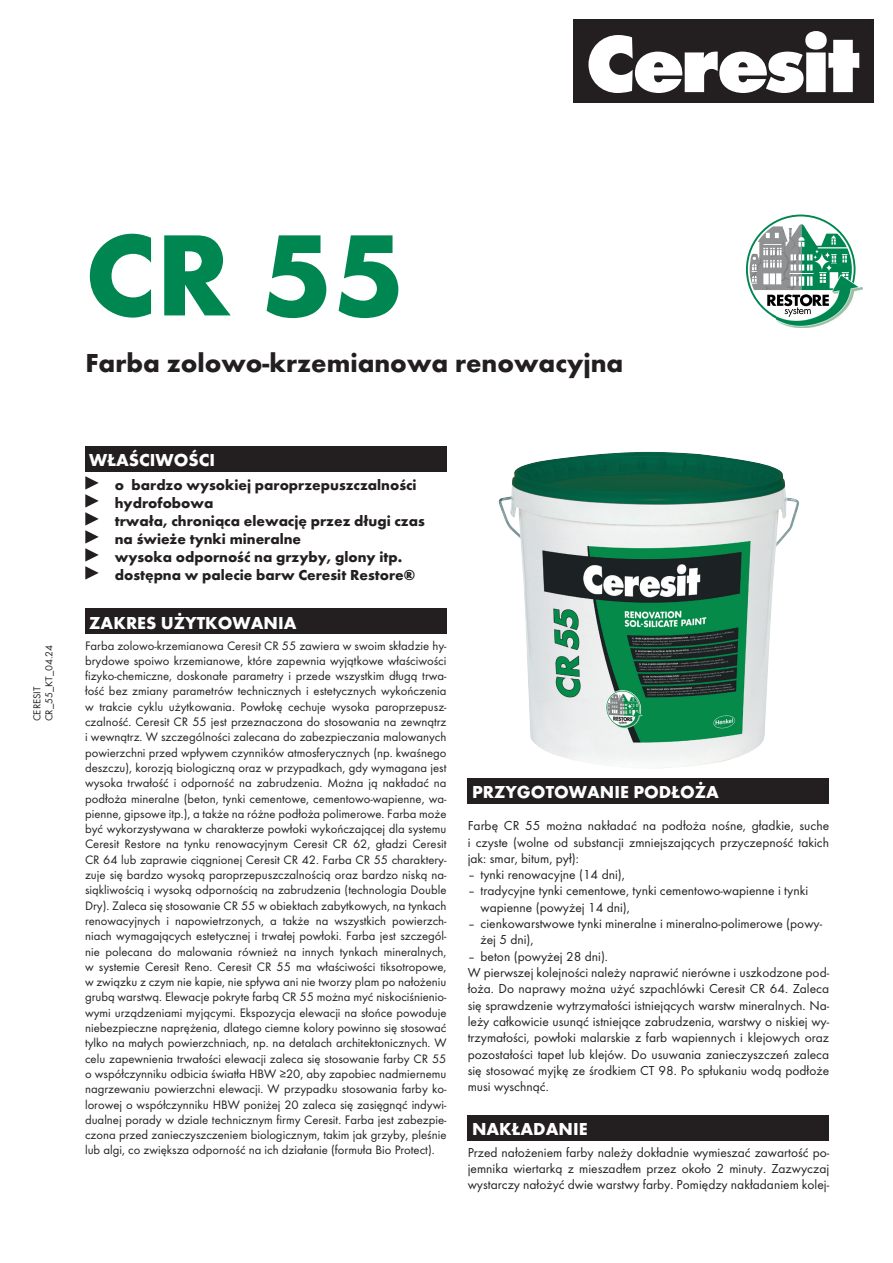
<style>
.page{position:relative;width:893px;height:1263px;background:#fff}
.page>*{position:absolute;margin:0;border:0;box-sizing:border-box;transform-origin:0 0}
.t1{font:700 120px "Futura TCE";color:#008751}
._1_-_Tytul{font:700 27px "Futura TCE";color:#231f20}
.t2{font:700 18px "Futura TCE";color:#fff}
._3_-_Wlasciwosci{font:700 15px "Futura TCE";color:#231f20}
._4_-_Tekst_opisowy{font:13.5px/16.4px "Futura TCE";color:#231f20;text-align:justify}
._6_-_Dane_techniczne{font:12.75px/15.3px "Futura TCE";color:#231f20;text-align:justify}
.t3{font:10.5px "Futura TCE";color:#231f20}
</style>
<div class="page">
<div style="left:573px;top:19px;width:301px;height:84px;background:#231f20"></div>
<svg style="left:588px;top:31px;width:271px;height:62px"></svg>
<div style="left:85px;top:446px;width:361px;height:26px;background:#231f20"></div>
<svg style="left:85px;top:476px;width:14px;height:104px"></svg>
<div style="left:85px;top:609px;width:361px;height:25px;background:#231f20"></div>
<div style="left:468px;top:778px;width:361px;height:26px;background:#231f20"></div>
<div style="left:468px;top:1115px;width:361px;height:25px;background:#231f20"></div>
<img style="left:498px;top:452px;width:301px;height:316px">
<svg style="left:746px;top:214px;width:117px;height:114px"></svg>
<p class="t3" style="left:43px;top:721px;width:78px;rotate:-90deg">CR_55_KT_04.24</p>
<p class="t3" style="left:31px;top:721px;width:36px;rotate:-90deg">CERESIT</p>
<p class="t1" style="left:85px;top:201px;width:322px">CR 55</p>
<p class="_1_-_Tytul" style="left:86px;top:347px;width:539px">Farba zolowo-krzemianowa renowacyjna</p>
<p class="t2" style="left:89px;top:449px;width:127px">WŁAŚCIWOŚCI</p>
<p class="_3_-_Wlasciwosci" style="left:115px;top:476px;width:303px">o bardzo wysokiej paroprzepuszczalności</p>
<p class="_3_-_Wlasciwosci" style="left:115px;top:494px;width:100px">hydrofobowa</p>
<p class="_3_-_Wlasciwosci" style="left:115px;top:512px;width:312px">trwała, chroniąca elewację przez długi czas</p>
<p class="_3_-_Wlasciwosci" style="left:115px;top:530px;width:188px">na świeże tynki mineralne</p>
<p class="_3_-_Wlasciwosci" style="left:115px;top:548px;width:289px">wysoka odporność na grzyby, glony itp.</p>
<p class="_3_-_Wlasciwosci" style="left:115px;top:566px;width:302px">dostępna w palecie barw Ceresit Restore®</p>
<p class="t2" style="left:89px;top:611px;width:209px">ZAKRES UŻYTKOWANIA</p>
<p class="_6_-_Dane_techniczne" style="left:85px;top:637px;width:363px">Farba zolowo-krzemianowa Ceresit CR 55 zawiera w swoim składzie hy&shy;brydowe spoiwo krzemianowe, które zapewnia wyjątkowe właściwości fizyko-chemiczne, doskonałe parametry i przede wszystkim długą trwa&shy;łość bez zmiany parametrów technicznych i estetycznych wykończenia w trakcie cyklu użytkowania. Powłokę cechuje wysoka paroprzepusz&shy;czalność. Ceresit CR 55 jest przeznaczona do stosowania na zewnątrz i wewnątrz. W szczególności zalecana do zabezpieczania malowanych powierzchni przed wpływem czynników atmosferycznych (np. kwaśnego deszczu), korozją biologiczną oraz w przypadkach, gdy wymagana jest wysoka trwałość i odporność na zabrudzenia. Można ją nakładać na podłoża mineralne (beton, tynki cementowe, cementowo-wapienne, wa&shy;pienne, gipsowe itp.), a także na różne podłoża polimerowe. Farba może być wykorzystywana w charakterze powłoki wykończającej dla systemu Ceresit Restore na tynku renowacyjnym Ceresit CR 62, gładzi Ceresit CR 64 lub zaprawie ciągnionej Ceresit CR 42. Farba CR 55 charaktery&shy;zuje się bardzo wysoką paroprzepuszczalnością oraz bardzo niską na&shy;siąkliwością i wysoką odpornością na zabrudzenia (technologia Double Dry). Zaleca się stosowanie CR 55 w obiektach zabytkowych, na tynkach renowacyjnych i napowietrzonych, a także na wszystkich powierzch&shy;niach wymagających estetycznej i trwałej powłoki. Farba jest szczegól&shy;nie polecana do malowania również na innych tynkach mineralnych, w systemie Ceresit Reno. Ceresit CR 55 ma właściwości tiksotropowe, w związku z czym nie kapie, nie spływa ani nie tworzy plam po nałożeniu grubą warstwą. Elewacje pokryte farbą CR 55 można myć niskociśnienio&shy;wymi urządzeniami myjącymi. Ekspozycja elewacji na słońce powoduje niebezpieczne naprężenia, dlatego ciemne kolory powinno się stosować tylko na małych powierzchniach, np. na detalach architektonicznych. W celu zapewnienia trwałości elewacji zaleca się stosowanie farby CR 55 o współczynniku odbicia światła HBW ≥20, aby zapobiec nadmiernemu nagrzewaniu powierzchni elewacji. W przypadku stosowania farby ko&shy;lorowej o współczynniku HBW poniżej 20 zaleca się zasięgnąć indywi&shy;dualnej porady w dziale technicznym firmy Ceresit. Farba jest zabezpie&shy;czona przed zanieczyszczeniem biologicznym, takim jak grzyby, pleśnie lub algi, co zwiększa odporność na ich działanie (formuła Bio Protect).</p>
<p class="t2" style="left:472px;top:781px;width:248px">PRZYGOTOWANIE PODŁOŻA</p>
<p class="_4_-_Tekst_opisowy" style="left:468px;top:817px;width:363px">Farbę CR 55 można nakładać na podłoża nośne, gładkie, suche i czyste (wolne od substancji zmniejszających przyczepność takich jak: smar, bitum, pył):</p>
<p class="_4_-_Tekst_opisowy" style="left:468px;top:866px;width:159px">– tynki renowacyjne (14 dni),</p>
<p class="_4_-_Tekst_opisowy" style="left:480px;top:883px;width:329px;text-indent:-13px">– tradycyjne tynki cementowe, tynki cementowo-wapienne i tynki wapienne (powyżej 14 dni),</p>
<p class="_4_-_Tekst_opisowy" style="left:480px;top:915px;width:343px;text-indent:-13px">– cienkowarstwowe tynki mineralne i mineralno-polimerowe (powy&shy;żej 5 dni),</p>
<p class="_4_-_Tekst_opisowy" style="left:468px;top:948px;width:142px">– beton (powyżej 28 dni).</p>
<p class="_4_-_Tekst_opisowy" style="left:468px;top:964px;width:363px">W pierwszej kolejności należy naprawić nierówne i uszkodzone pod&shy;łoża. Do naprawy można użyć szpachlówki Ceresit CR 64. Zaleca się sprawdzenie wytrzymałości istniejących warstw mineralnych. Na&shy;leży całkowicie usunąć istniejące zabrudzenia, warstwy o niskiej wy&shy;trzymałości, powłoki malarskie z farb wapiennych i klejowych oraz pozostałości tapet lub klejów. Do usuwania zanieczyszczeń zaleca się stosować myjkę ze środkiem CT 98. Po spłukaniu wodą podłoże musi wyschnąć.</p>
<p class="t2" style="left:472px;top:1117px;width:117px">NAKŁADANIE</p>
<p class="_4_-_Tekst_opisowy" style="left:468px;top:1144px;width:363px">Przed nałożeniem farby należy dokładnie wymieszać zawartość po&shy;jemnika wiertarką z mieszadłem przez około 2 minuty. Zazwyczaj wystarczy nałożyć dwie warstwy farby. Pomiędzy nakładaniem kolej-</p>
</div>
